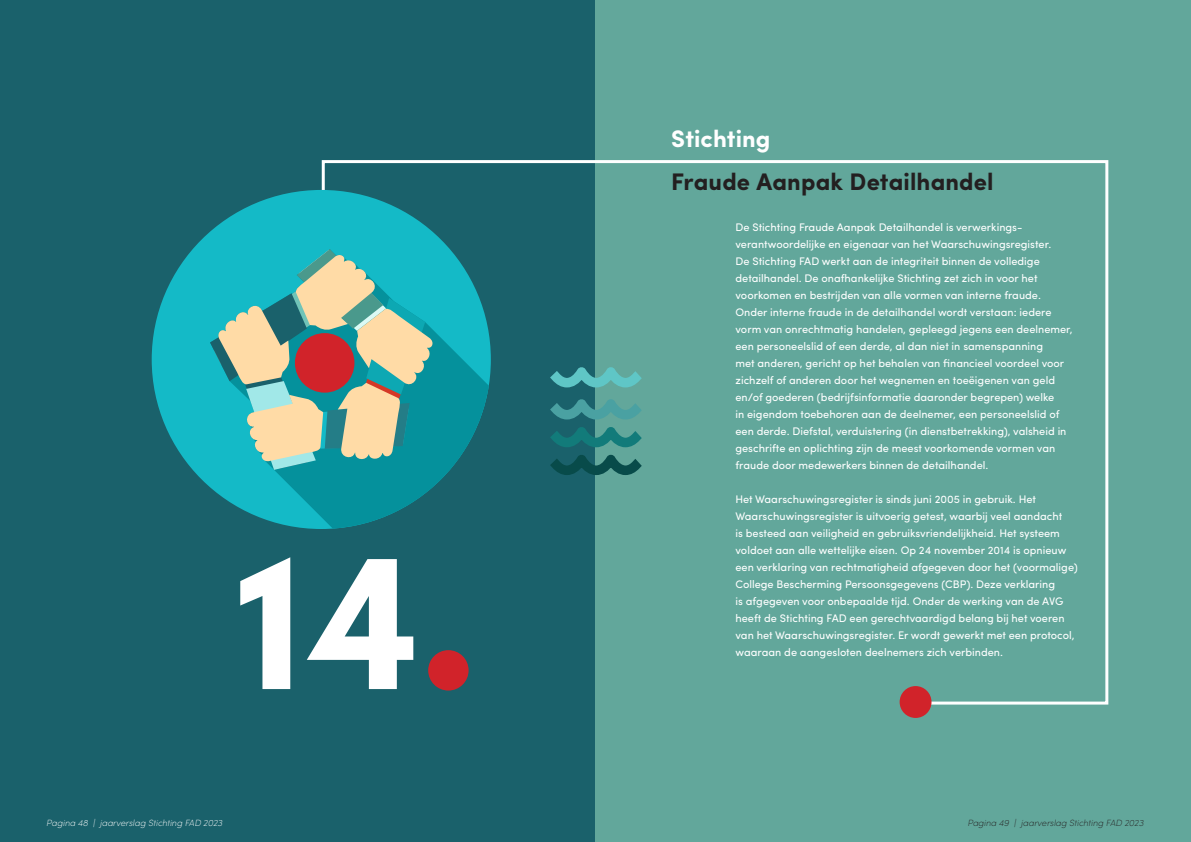
<style>
.page{position:relative;width:1191px;height:842px;background:#fff}
.page>*{position:absolute;margin:0;border:0;box-sizing:border-box;transform-origin:0 0}
.t1{font:700 198.4px "Sofia Pro";color:#fff}
.t2{font:700 24px "Sofia Pro";letter-spacing:.005em;color:#231f20}
.t3{font:700 24px "Sofia Pro";color:#fff}
.t4{font:11px/17px "Sofia Pro";color:#fff}
.t5{font:italic 200 9px "Sofia Pro";color:#fff}
.t6{font:italic 200 9px "Sofia Pro";color:#231f20}
</style>
<div class="page">
<div style="left:0;top:0;width:595px;height:842px;background:#1a616b"></div>
<div style="left:595px;top:0;width:596px;height:842px;background:#62a79b"></div>
<svg style="left:321px;top:160px;width:788px;height:546px"></svg>
<div style="left:899px;top:686px;width:32px;height:32px;background:#d1232a;border-radius:50%"></div>
<div style="left:152px;top:190px;width:339px;height:339px;background:#14bac7;border-radius:50%"></div>
<svg style="left:210px;top:249px;width:279px;height:280px"></svg>
<svg style="left:210px;top:249px;width:225px;height:221px"></svg>
<div style="left:428px;top:650px;width:40px;height:40px;background:#d1232a;border-radius:50%"></div>
<div style="left:295px;top:333px;width:59px;height:60px;background:#d1232a;border-radius:50%"></div>
<p class="t1" style="left:232px;top:468px;width:191px">14</p>
<p class="t3" style="left:671px;top:120px;width:101px">Stichting</p>
<p class="t2" style="left:671px;top:163px;width:324px">Fraude Aanpak Detailhandel</p>
<p class="t4" style="left:735px;top:218px;width:339px">De Stichting Fraude Aanpak Detailhandel is verwerkings&shy;verantwoordelijke en eigenaar van het Waarschuwingsregister.<br>De Stichting FAD werkt aan de integriteit binnen de volledige detailhandel. De onafhankelijke Stichting zet zich in voor het voorkomen en bestrijden van alle vormen van interne fraude.<br>Onder interne fraude in de detailhandel wordt verstaan: iedere vorm van onrechtmatig handelen, gepleegd jegens een deelnemer, een personeelslid of een derde, al dan niet in samenspanning<br>met anderen, gericht op het behalen van financieel voordeel voor zichzelf of anderen door het wegnemen en toeëigenen van geld en/of goederen (bedrijfsinformatie daaronder begrepen) welke<br>in eigendom toebehoren aan de deelnemer, een personeelslid of een derde. Diefstal, verduistering (in dienstbetrekking), valsheid in geschrifte en oplichting zijn de meest voorkomende vormen van fraude door medewerkers binnen de detailhandel.</p>
<p class="t4" style="left:735px;top:490px;width:344px">Het Waarschuwingsregister is sinds juni 2005 in gebruik. Het Waarschuwingsregister is uitvoerig getest, waarbij veel aandacht<br>is besteed aan veiligheid en gebruiksvriendelijkheid. Het systeem voldoet aan alle wettelijke eisen. Op 24 november 2014 is opnieuw een verklaring van rechtmatigheid afgegeven door het (voormalige)<br>College Bescherming Persoonsgegevens (CBP). Deze verklaring<br>is afgegeven voor onbepaalde tijd. Onder de werking van de AVG heeft de Stichting FAD een gerechtvaardigd belang bij het voeren van het Waarschuwingsregister. Er wordt gewerkt met een protocol, waaraan de aangesloten deelnemers zich verbinden.</p>
<p class="t5" style="left:46px;top:816px;width:178px">Pagina 48 | jaarverslag Stichting FAD 2023</p>
<p class="t6" style="left:967px;top:816px;width:178px">Pagina 49 | jaarverslag Stichting FAD 2023</p>
</div>
